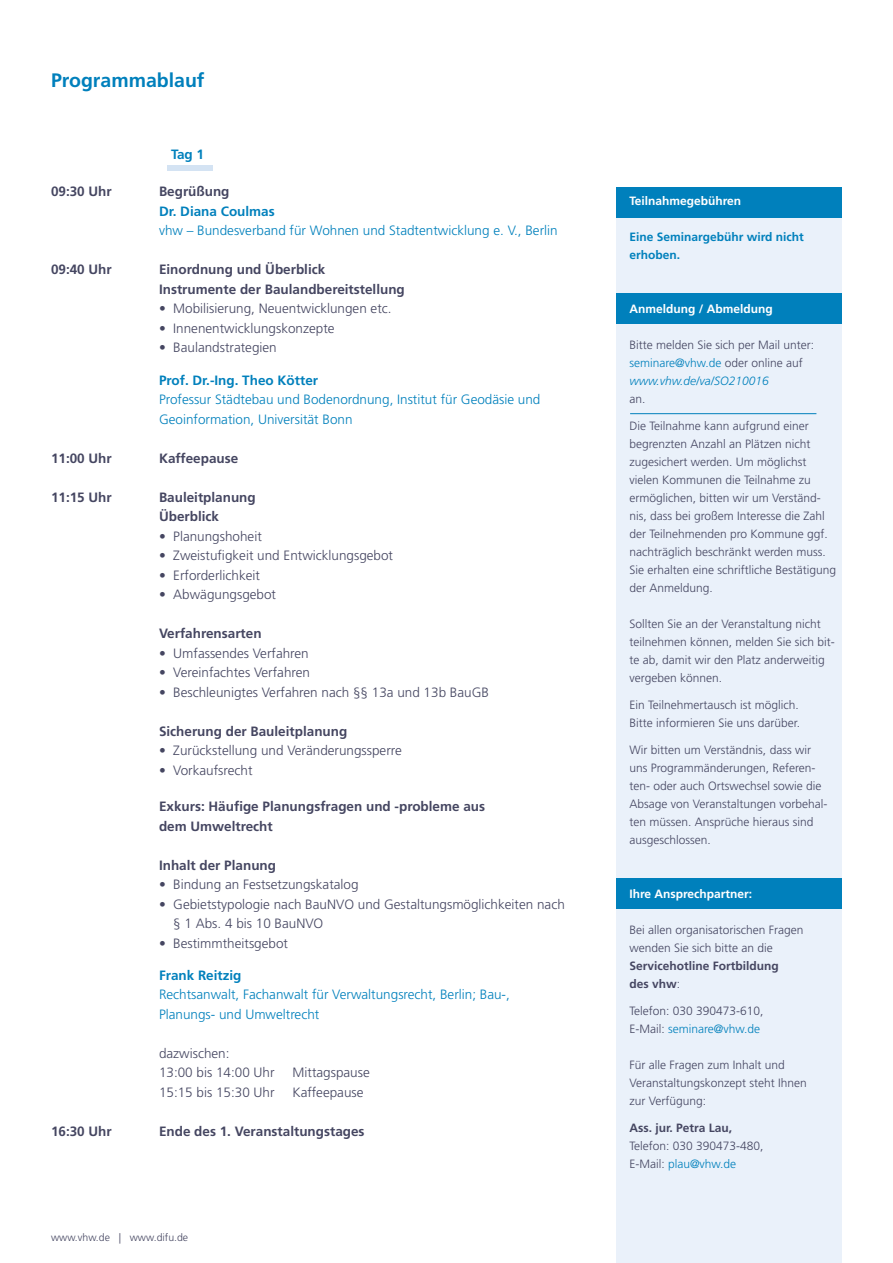
<style>
.page{position:relative;width:893px;height:1263px;background:#fff}
.page>*{position:absolute;margin:0;border:0;box-sizing:border-box;transform-origin:0 0}
.t1{font:700 19.5px "Frutiger LT Std";color:#0080bc}
.t2{font:300 13.5px/19.5px "Frutiger LT Std";color:#454661}
.t3{font:700 13.5px/19.5px "Frutiger LT Std";color:#454661}
.t4{font:300 13.5px/19.5px "Frutiger LT Std";color:#0080bc}
.t5{font:700 13.5px "Frutiger LT Std";color:#0080bc}
.t6{font:300 12px/18px "Frutiger LT Std";color:#454661}
.t7{font:700 12px "Frutiger LT Std";color:#fff}
.t8{font:700 12px/18px "Frutiger LT Std";color:#454661}
.t9{font:700 12px/18px "Frutiger LT Std";color:#0080bc}
.t10{font:300 10.5px "Frutiger LT Std";color:#454661}
.s1{font-weight:700}
.s2{color:#0080bc}
.s3{font-style:italic;color:#0080bc}
.s4{font-weight:300}
</style>
<div class="page">
<div style="left:617px;top:217px;width:225px;height:1046px;background:#eaf1fa"></div>
<div style="left:617px;top:294px;width:225px;height:30px;background:#0080bc"></div>
<div style="left:617px;top:878px;width:225px;height:31px;background:#0080bc"></div>
<div style="left:617px;top:187px;width:225px;height:30px;background:#0080bc"></div>
<div style="left:167px;top:166px;width:45px;height:5px;background:#d4e3f3"></div>
<hr style="left:630px;top:413px;width:186px;height:1px;background:#0080bc">
<h1 class="t1" style="left:51px;top:69px;width:155px">Programmablauf</h1>
<p class="t5" style="left:171px;top:146px;width:35px">Tag 1</p>
<p class="t3" style="left:51px;top:182px;width:62px">09:30 Uhr</p>
<p class="t3" style="left:159px;top:182px;width:72px">Begrüßung</p>
<p class="t5" style="left:159px;top:203px;width:117px">Dr. Diana Coulmas</p>
<p class="t4" style="left:159px;top:221px;width:400px">vhw – Bundesverband für Wohnen und Stadtentwicklung e. V., Berlin</p>
<p class="t3" style="left:51px;top:260px;width:62px">09:40 Uhr</p>
<p class="t3" style="left:159px;top:260px;width:247px">Einordnung und Überblick<br>Instrumente der Baulandbereitstellung</p>
<p class="t2" style="left:159px;top:299px;width:234px"><span class="s1">•</span> Mobilisierung, Neuentwicklungen etc.</p>
<p class="t2" style="left:159px;top:319px;width:177px"><span class="s1">•</span> Innenentwicklungskonzepte</p>
<p class="t2" style="left:159px;top:338px;width:119px"><span class="s1">•</span> Baulandstrategien</p>
<p class="t5" style="left:159px;top:372px;width:161px">Prof. Dr.-Ing. Theo Kötter</p>
<p class="t4" style="left:159px;top:390px;width:383px">Professur Städtebau und Bodenordnung, Institut für Geodäsie und<br>Geoinformation, Universität Bonn</p>
<p class="t3" style="left:51px;top:448px;width:62px">11:00 Uhr</p>
<p class="t3" style="left:159px;top:448px;width:81px">Kaffeepause</p>
<p class="t3" style="left:51px;top:487px;width:62px">11:15 Uhr</p>
<p class="t3" style="left:159px;top:487px;width:98px">Bauleitplanung<br>Überblick</p>
<p class="t2" style="left:159px;top:526px;width:104px">• Planungshoheit</p>
<p class="t2" style="left:159px;top:546px;width:236px">• Zweistufigkeit und Entwicklungsgebot</p>
<p class="t2" style="left:159px;top:565px;width:102px">• Erforderlichkeit</p>
<p class="t2" style="left:159px;top:585px;width:119px">• Abwägungsgebot</p>
<p class="t3" style="left:159px;top:624px;width:104px">Verfahrensarten</p>
<p class="t2" style="left:159px;top:643px;width:151px">• Umfassendes Verfahren</p>
<p class="t2" style="left:159px;top:663px;width:153px">• Vereinfachtes Verfahren</p>
<p class="t2" style="left:159px;top:682px;width:331px">• Beschleunigtes Verfahren nach §§ 13a und 13b BauGB</p>
<p class="t3" style="left:159px;top:721px;width:190px">Sicherung der Bauleitplanung</p>
<p class="t2" style="left:159px;top:741px;width:244px">• Zurückstellung und Veränderungssperre</p>
<p class="t2" style="left:159px;top:760px;width:95px">• Vorkaufsrecht</p>
<p class="t3" style="left:159px;top:797px;width:328px">Exkurs: Häufige Planungsfragen und -probleme aus dem Umweltrecht</p>
<p class="t3" style="left:159px;top:855px;width:119px">Inhalt der Planung</p>
<p class="t2" style="left:159px;top:875px;width:201px">• Bindung an Festsetzungskatalog</p>
<p class="t2" style="left:173px;top:894px;width:393px;text-indent:-14px">• Gebietstypologie nach BauNVO und Gestaltungsmöglichkeiten nach § 1 Abs. 4 bis 10 BauNVO</p>
<p class="t2" style="left:159px;top:933px;width:131px">• Bestimmtheitsgebot</p>
<p class="t5" style="left:159px;top:967px;width:84px">Frank Reitzig</p>
<p class="t4" style="left:159px;top:985px;width:352px">Rechtsanwalt, Fachanwalt für Verwaltungsrecht, Berlin; Bau-,<br>Planungs- und Umweltrecht</p>
<p class="t2" style="left:159px;top:1044px;width:117px">dazwischen:<br>13:00 bis 14:00 Uhr</p>
<p class="t2" style="left:293px;top:1063px;width:79px">Mittagspause</p>
<p class="t2" style="left:159px;top:1083px;width:117px">15:15 bis 15:30 Uhr</p>
<p class="t2" style="left:293px;top:1083px;width:73px">Kaffeepause</p>
<p class="t3" style="left:51px;top:1121px;width:62px">16:30 Uhr</p>
<p class="t3" style="left:159px;top:1121px;width:207px">Ende des 1. Veranstaltungstages</p>
<p class="t10" style="left:51px;top:1231px;width:139px">www.vhw.de | www.difu.de</p>
<p class="t7" style="left:629px;top:194px;width:113px">Teilnahmegebühren</p>
<p class="t9" style="left:629px;top:228px;width:176px">Eine Seminargebühr wird nicht erhoben.</p>
<p class="t7" style="left:629px;top:302px;width:145px">Anmeldung / Abmeldung</p>
<p class="t6" style="left:629px;top:336px;width:186px">Bitte melden Sie sich per Mail unter: <span class="s2">seminare@vhw.de</span> oder online auf <span class="s3">www.vhw.de/va/SO210016</span></p>
<p class="t6" style="left:629px;top:390px;width:18px">an.</p>
<p class="t6" style="left:629px;top:417px;width:208px">Die Teilnahme kann aufgrund einer begrenzten Anzahl an Plätzen nicht zugesichert werden. Um möglichst vielen Kommunen die Teilnahme zu ermöglichen, bitten wir um Verständ&shy;nis, dass bei großem Interesse die Zahl der Teilnehmenden pro Kommune ggf. nachträglich beschränkt werden muss.<br>Sie erhalten eine schriftliche Bestätigung der Anmeldung.</p>
<p class="t6" style="left:629px;top:615px;width:207px">Sollten Sie an der Veranstaltung nicht teilnehmen können, melden Sie sich bit&shy;te ab, damit wir den Platz anderweitig vergeben können.</p>
<p class="t6" style="left:629px;top:696px;width:172px">Ein Teilnehmertausch ist möglich.<br>Bitte informieren Sie uns darüber.</p>
<p class="t6" style="left:629px;top:741px;width:200px">Wir bitten um Verständnis, dass wir uns Programmänderungen, Referen&shy;ten- oder auch Ortswechsel sowie die Absage von Veranstaltungen vorbehal&shy;ten müssen. Ansprüche hieraus sind ausgeschlossen.</p>
<p class="t7" style="left:629px;top:887px;width:124px">Ihre Ansprechpartner:</p>
<p class="t6" style="left:629px;top:921px;width:176px">Bei allen organisatorischen Fragen wenden Sie sich bitte an die</p>
<p class="t8" style="left:629px;top:957px;width:151px">Servicehotline Fortbildung des vhw<span class="s4">:</span></p>
<p class="t6" style="left:629px;top:1002px;width:136px">Telefon: 030 390473-610,<br>E-Mail: <span class="s2">seminare@vhw.de</span></p>
<p class="t6" style="left:629px;top:1056px;width:179px">Für alle Fragen zum Inhalt und<br>Veranstaltungskonzept steht Ihnen zur Verfügung:</p>
<p class="t8" style="left:629px;top:1119px;width:104px">Ass. jur. Petra Lau,</p>
<p class="t6" style="left:629px;top:1137px;width:136px">Telefon: 030 390473-480,<br>E-Mail: <span class="s2">plau@vhw.de</span></p>
</div>
